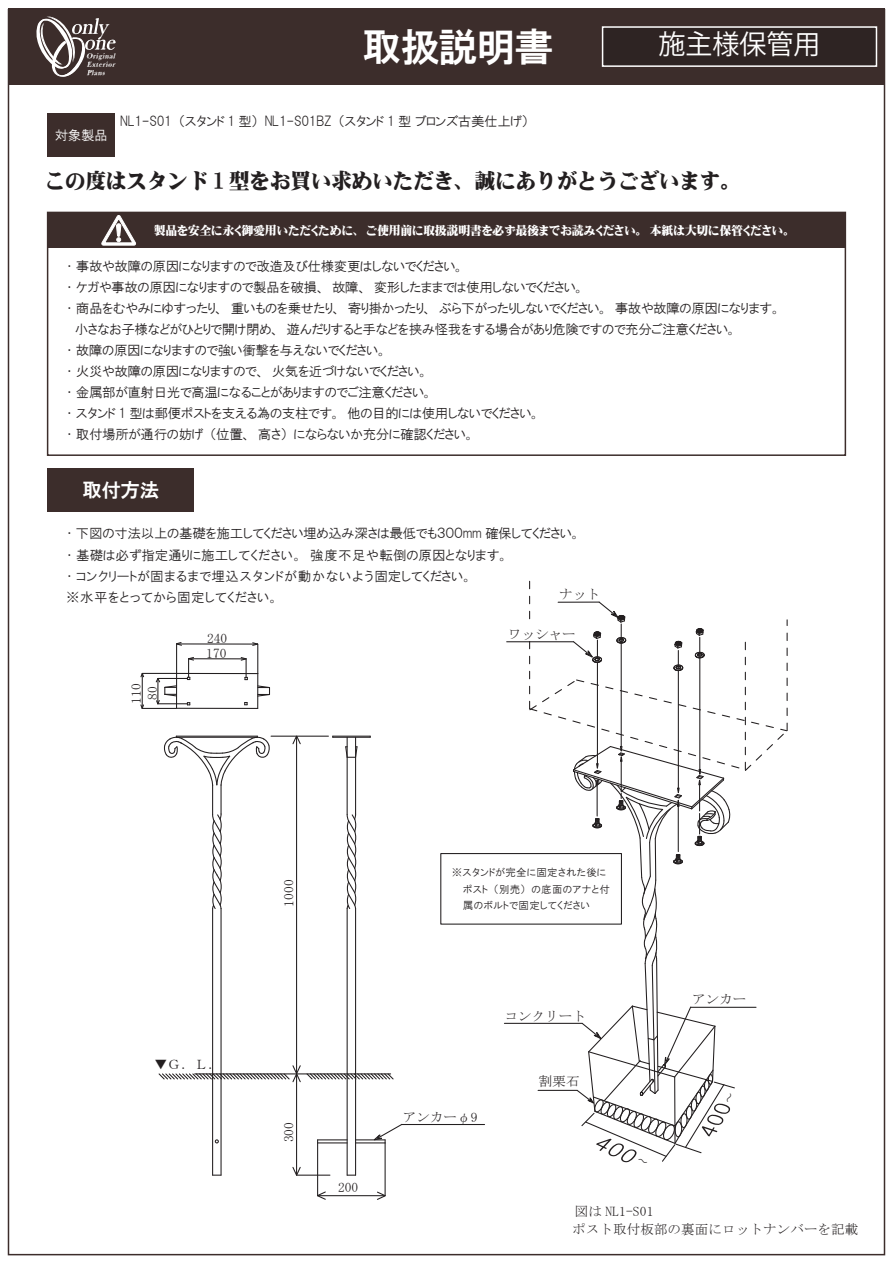
<style>
.page{position:relative;width:893px;height:1263px;background:#fff}
.page>*{position:absolute;margin:0;border:0;box-sizing:border-box;transform-origin:0 0}
.t1{font:39px "HGP Gothic E";letter-spacing:-.025em;color:#fff}
.t2{font:27px "Koz Go Pro";color:#fff}
.t3{font:21px "Mingti EG Ultra SJIS";letter-spacing:-.025em;color:#231f20}
.t4{font:19.5px "HGP Gothic E";color:#fff}
.t5{font:13.5px/21px "HGP Gothic M";letter-spacing:-.025em;color:#231f20}
.t6{font:13.5px/21px "HGP Gothic M";color:#231f20}
.t7{font:13.5px/18.3px "MS Mincho";letter-spacing:.01em;color:#231f20}
.t8{font:13.5px "HGP Gothic M";color:#fff}
.t9{font:12px "Mingti EGP Ultra SJIS";letter-spacing:-.025em;color:#fff}
.t10{font:10.5px/16.2px "HGP Gothic M";letter-spacing:.035em;color:#231f20}
</style>
<div class="page">
<div style="left:8px;top:8px;width:876px;height:77px;background:#3c2d2b"></div>
<svg style="left:36px;top:16px;width:80px;height:61px"></svg>
<div style="left:602px;top:26px;width:275px;height:41px;background:#2e2423;border:2px solid #fff"></div>
<div style="left:48px;top:468px;width:146px;height:43px;background:#3c2d2b"></div>
<div style="left:48px;top:113px;width:67px;height:44px;background:#3c2d2b"></div>
<div style="left:48px;top:212px;width:797px;height:36px;background:#3c2d2b"></div>
<svg style="left:102px;top:215px;width:34px;height:30px"></svg>
<div style="left:47px;top:212px;width:799px;height:244px;border:2px solid #3c2d2b"></div>
<hr style="left:402px;top:1124px;width:83px;height:1px;background:#231f20">
<svg style="left:213px;top:1174px;width:8px;height:2px"></svg>
<hr style="left:212px;top:908px;width:1px;height:267px;background:#231f20">
<hr style="left:221px;top:908px;width:1px;height:267px;background:#231f20">
<svg style="left:215px;top:1139px;width:4px;height:4px"></svg>
<svg style="left:347px;top:1174px;width:9px;height:2px"></svg>
<svg style="left:346px;top:813px;width:11px;height:97px"></svg>
<hr style="left:347px;top:908px;width:1px;height:267px;background:#231f20">
<hr style="left:355px;top:908px;width:1px;height:267px;background:#231f20">
<svg style="left:317px;top:1139px;width:30px;height:4px"></svg>
<svg style="left:356px;top:1123px;width:47px;height:20px"></svg>
<hr style="left:333px;top:737px;width:37px;height:1px;background:#231f20">
<hr style="left:355px;top:737px;width:1px;height:77px;background:#231f20">
<hr style="left:347px;top:737px;width:1px;height:77px;background:#231f20">
<svg style="left:345px;top:745px;width:13px;height:13px"></svg>
<hr style="left:385px;top:1143px;width:1px;height:53px;background:#231f20">
<hr style="left:333px;top:736px;width:37px;height:1px;background:#231f20">
<svg style="left:164px;top:736px;width:106px;height:174px"></svg>
<hr style="left:296px;top:1174px;width:34px;height:2px;background:#231f20">
<hr style="left:296px;top:736px;width:1px;height:439px;background:#231f20">
<hr style="left:318px;top:1195px;width:67px;height:1px;background:#231f20">
<hr style="left:317px;top:1143px;width:1px;height:53px;background:#231f20">
<hr style="left:271px;top:736px;width:57px;height:1px;background:#231f20">
<svg style="left:317px;top:1190px;width:10px;height:10px"></svg>
<svg style="left:376px;top:1191px;width:10px;height:9px"></svg>
<svg style="left:158px;top:1064px;width:236px;height:19px"></svg>
<svg style="left:292px;top:735px;width:10px;height:10px"></svg>
<svg style="left:292px;top:1166px;width:10px;height:10px"></svg>
<hr style="left:177px;top:643px;width:81px;height:2px;background:#231f20">
<hr style="left:189px;top:658px;width:57px;height:1px;background:#231f20">
<hr style="left:176px;top:673px;width:1px;height:35px;background:#231f20">
<hr style="left:177px;top:673px;width:81px;height:1px;background:#231f20">
<hr style="left:257px;top:673px;width:1px;height:35px;background:#231f20">
<hr style="left:177px;top:708px;width:81px;height:1px;background:#231f20">
<svg style="left:240px;top:642px;width:31px;height:63px"></svg>
<hr style="left:142px;top:673px;width:1px;height:35px;background:#231f20">
<svg style="left:140px;top:703px;width:5px;height:6px"></svg>
<svg style="left:140px;top:672px;width:5px;height:6px"></svg>
<hr style="left:142px;top:708px;width:34px;height:1px;background:#231f20">
<hr style="left:143px;top:673px;width:33px;height:1px;background:#231f20">
<svg style="left:155px;top:642px;width:40px;height:63px"></svg>
<hr style="left:504px;top:1023px;width:78px;height:1px;background:#231f20">
<hr style="left:507px;top:641px;width:67px;height:1px;background:#231f20">
<div style="left:440px;top:853px;width:182px;height:72px;border:1px solid #231f20"></div>
<svg style="left:528px;top:580px;width:260px;height:583px"></svg>
<h1 class="t1" style="left:362px;top:27px;width:193px">取扱説明書</h1>
<h2 class="t2" style="left:658px;top:27px;width:163px">施主様保管用</h2>
<p class="t8" style="left:55px;top:128px;width:54px">対象製品</p>
<p class="t5" style="left:120px;top:111px;width:410px">NL1-S01 （スタンド 1 型） NL1-S01BZ （スタンド 1 型 ブロンズ古美仕上げ）</p>
<h3 class="t3" style="left:45px;top:170px;width:698px">この度はスタンド 1 型をお買い求めいただき、誠にありがとうございます。</h3>
<p class="t9" style="left:154px;top:224px;width:639px">製品を安全に永く御愛用いただくために、ご使用前に取扱説明書を必ず最後までお読みください。本紙は大切に保管ください。</p>
<p class="t5" style="left:66px;top:255px;width:716px">・事故や故障の原因になりますので改造及び仕様変更はしないでください。<br>・ケガや事故の原因になりますので製品を破損、故障、変形したままでは使用しないでください。<br>・商品をむやみにゆすったり、重いものを乗せたり、寄り掛かったり、ぶら下がったりしないでください。事故や故障の原因になります。　小さなお子様などがひとりで開け閉め、遊んだりすると手などを挟み怪我をする場合があり危険ですので充分ご注意ください。<br>・故障の原因になりますので強い衝撃を与えないでください。<br>・火災や故障の原因になりますので、火気を近づけないでください。<br>・金属部が直射日光で高温になることがありますのでご注意ください。<br>・スタンド 1 型は郵便ポストを支える為の支柱です。他の目的には使用しないでください。<br>・取付場所が通行の妨げ（位置、高さ）にならないか充分に確認ください。</p>
<h3 class="t4" style="left:83px;top:480px;width:78px">取付方法</h3>
<p class="t6" style="left:66px;top:523px;width:516px">・下図の寸法以上の基礎を施工してください埋め込み深さは最低でも３００mm 確保してください。・基礎は必ず指定通りに施工してください。強度不足や転倒の原因となります。<br>・コンクリートが固まるまで埋込スタンドが動かないよう固定してください。<br>※水平をとってから固定してください。</p>
<p class="t7" style="left:559px;top:585px;width:42px">ナット</p>
<p class="t7" style="left:128px;top:704px;width:22px;line-height:16px;rotate:-90deg">110<br>80</p>
<p class="t7" style="left:206px;top:631px;width:23px;line-height:14.7px">240<br>170</p>
<p class="t7" style="left:508px;top:625px;width:70px">ワッシャー</p>
<p class="t7" style="left:154px;top:1054px;width:69px">▼Ｇ．Ｌ．</p>
<p class="t7" style="left:279px;top:907px;width:28px;rotate:-90deg">1000</p>
<p class="t7" style="left:279px;top:1142px;width:22px;rotate:-90deg">300</p>
<p class="t7" style="left:338px;top:1178px;width:22px">200</p>
<p class="t10" style="left:452px;top:864px;width:160px">※スタンドが完全に固定された後に　 ポスト（別売）の底面のアナと付　 属のボルトで固定してください</p>
<p class="t7" style="left:504px;top:1006px;width:83px">コンクリート</p>
<p class="t7" style="left:403px;top:1108px;width:76px">アンカーφ9</p>
<p class="t7" style="left:539px;top:1072px;width:42px">割栗石</p>
<p class="t7" style="left:692px;top:990px;width:56px">アンカー</p>
<p class="t7" style="left:572px;top:1202px;width:288px">図は NL1-S01<br>ポスト取付板部の裏面にロットナンバーを記載</p>
</div>
